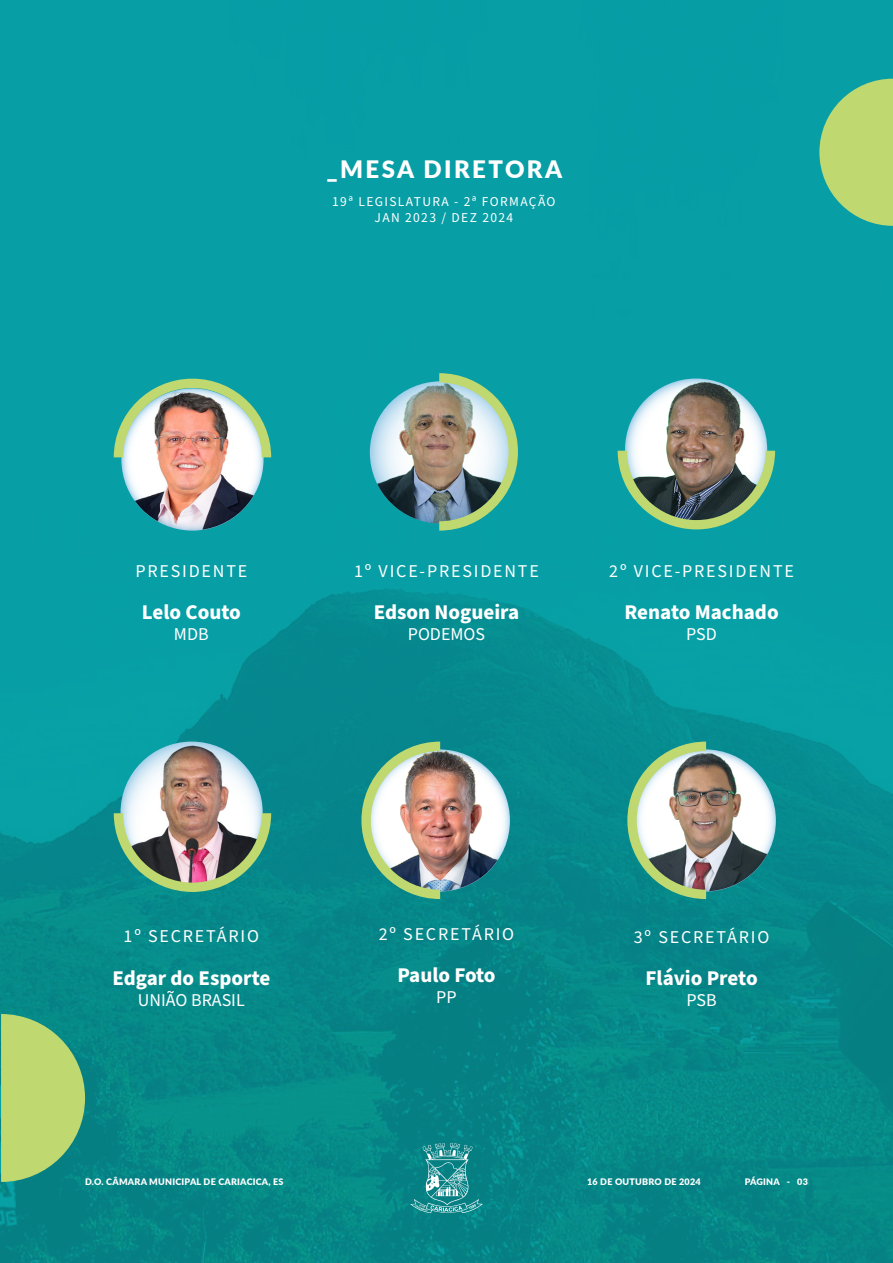
<style>
.page{position:relative;width:893px;height:1263px;background:#fff}
.page>*{position:absolute;margin:0;border:0;box-sizing:border-box;transform-origin:0 0}
.t1{font:900 24px "Lato";letter-spacing:.1em;color:#fff}
.t2{font:700 21px "Source Sans Pro";color:#fff}
.t3{font:700 21px "Source Sans Pro";letter-spacing:-.02em;color:#fff}
.t4{font:18px "Source Sans Pro";letter-spacing:.1em;color:#fff}
.t5{font:18px "Source Sans Pro";color:#fff}
.t6{font:13.5px "Source Sans Pro";letter-spacing:.1em;color:#fff}
.t7{font:900 9px "Lato";letter-spacing:.025em;color:#fff}
</style>
<div class="page">
<img style="left:0;top:0;width:892px;height:1263px">
<svg style="left:1px;top:1014px;width:84px;height:168px;background:#98c674"></svg>
<svg style="left:819px;top:79px;width:74px;height:147px;background:#95ca7c"></svg>
<img style="left:121px;top:388px;width:143px;height:142px;border-radius:71px">
<img style="left:114px;top:379px;width:157px;height:78px">
<img style="left:370px;top:381px;width:142px;height:142px;border-radius:71px">
<img style="left:439px;top:373px;width:79px;height:158px">
<img style="left:625px;top:379px;width:143px;height:142px;border-radius:71px">
<svg style="left:618px;top:451px;width:157px;height:78px;background:#6c917f"></svg>
<img style="left:120px;top:741px;width:143px;height:143px;border-radius:71px">
<svg style="left:114px;top:813px;width:157px;height:79px;background:#839787"></svg>
<img style="left:634px;top:749px;width:142px;height:142px;border-radius:71px">
<img style="left:627px;top:741px;width:79px;height:158px">
<svg style="left:410px;top:1143px;width:73px;height:70px;background:#32979a"></svg>
<img style="left:368px;top:749px;width:142px;height:142px;border-radius:71px">
<img style="left:361px;top:741px;width:79px;height:158px">
<p class="t1" style="left:326px;top:151px;width:237px">_MESA DIRETORA</p>
<p class="t6" style="left:332px;top:192px;width:225px">19ª LEGISLATURA - 2ª FORMAÇÃO</p>
<p class="t6" style="left:374px;top:208px;width:140px">JAN 2023 / DEZ 2024</p>
<p class="t4" style="left:135px;top:559px;width:113px">PRESIDENTE</p>
<p class="t2" style="left:142px;top:598px;width:100px">Lelo Couto</p>
<p class="t4" style="left:174px;top:622px;width:36px">MDB</p>
<p class="t4" style="left:354px;top:559px;width:186px">1ᵒ VICE-PRESIDENTE</p>
<p class="t2" style="left:374px;top:598px;width:147px">Edson Nogueira</p>
<p class="t5" style="left:408px;top:622px;width:79px">PODEMOS</p>
<p class="t4" style="left:609px;top:559px;width:186px">2ᵒ VICE-PRESIDENTE</p>
<p class="t2" style="left:624px;top:598px;width:156px">Renato Machado</p>
<p class="t4" style="left:686px;top:622px;width:32px">PSD</p>
<p class="t4" style="left:124px;top:924px;width:137px">1ᵒ SECRETÁRIO</p>
<p class="t2" style="left:112px;top:963px;width:159px">Edgar do Esporte</p>
<p class="t5" style="left:138px;top:987px;width:108px">UNIÃO BRASIL</p>
<p class="t4" style="left:379px;top:922px;width:137px">2ᵒ SECRETÁRIO</p>
<p class="t3" style="left:397px;top:961px;width:100px">Paulo Foto</p>
<p class="t4" style="left:436px;top:985px;width:22px">PP</p>
<p class="t4" style="left:634px;top:925px;width:137px">3ᵒ SECRETÁRIO</p>
<p class="t2" style="left:645px;top:964px;width:114px">Flávio Preto</p>
<p class="t4" style="left:686px;top:988px;width:32px">PSB</p>
<p class="t7" style="left:85px;top:1175px;width:200px">D.O. CÂMARA MUNICIPAL DE CARIACICA, ES</p>
<p class="t7" style="left:587px;top:1175px;width:115px">16 DE OUTUBRO DE 2024</p>
<p class="t7" style="left:745px;top:1175px;width:65px">PÁGINA - 03</p>
</div>
